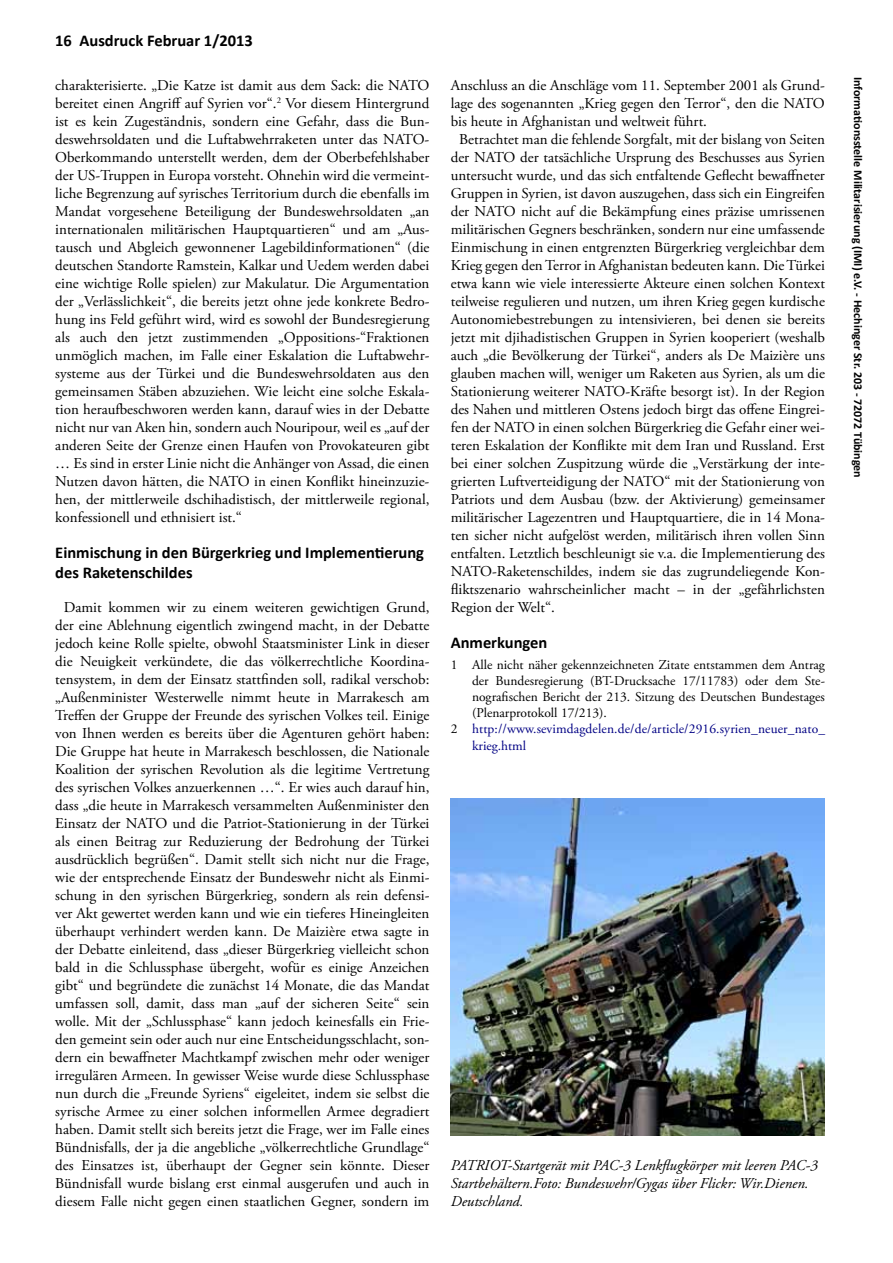
<style>
.page{position:relative;width:893px;height:1263px;background:#fff}
.page>*{position:absolute;margin:0;border:0;box-sizing:border-box;transform-origin:0 0}
.t1{font:700 16.5px/19.8px "Calibri";color:#000}
.t2{font:15px/18px "Adobe Garamond Pro";color:#000;text-align:justify}
.t3{font:italic 15px/18px "Adobe Garamond Pro";color:#000}
.t4{font:13.5px "Adobe Garamond Pro";color:#000}
.t5{font:13.5px "Adobe Garamond Pro";letter-spacing:.01em;color:#000084}
.t6{font:700 12px "Calibri";color:#000}
.s1{color:#000}
</style>
<div class="page">
<img style="left:451px;top:798px;width:374px;height:337px">
<p class="t1" style="left:55px;top:31px;width:199px">16 Ausdruck Februar 1/2013</p>
<p class="t2" style="left:55px;top:77px;width:376px">charakterisierte. „Die Katze ist damit aus dem Sack: die NATO bereitet einen Angriff auf Syrien vor“.<sup>2</sup> Vor diesem Hintergrund ist es kein Zugeständnis, sondern eine Gefahr, dass die Bun&shy;deswehrsoldaten und die Luftabwehrraketen unter das NATO-Oberkommando unterstellt werden, dem der Oberbefehlshaber der US-Truppen in Europa vorsteht. Ohnehin wird die vermeint&shy;liche Begrenzung auf syrisches Territorium durch die ebenfalls im Mandat vorgesehene Beteiligung der Bundeswehrsoldaten „an internationalen militärischen Hauptquartieren“ und am „Aus&shy;tausch und Abgleich gewonnener Lagebildinformationen“ (die deutschen Standorte Ramstein, Kalkar und Uedem werden dabei eine wichtige Rolle spielen) zur Makulatur. Die Argumentation der „Verlässlichkeit“, die bereits jetzt ohne jede konkrete Bedro&shy;hung ins Feld geführt wird, wird es sowohl der Bundesregierung als auch den jetzt zustimmenden „Oppositions-“Fraktionen unmöglich machen, im Falle einer Eskalation die Luftabwehr&shy;systeme aus der Türkei und die Bundeswehrsoldaten aus den gemeinsamen Stäben abzuziehen. Wie leicht eine solche Eskala&shy;tion heraufbeschworen werden kann, darauf wies in der Debatte nicht nur van Aken hin, sondern auch Nouripour, weil es „auf der anderen Seite der Grenze einen Haufen von Provokateuren gibt … Es sind in erster Linie nicht die Anhänger von Assad, die einen Nutzen davon hätten, die NATO in einen Konflikt hineinzuzie&shy;hen, der mittlerweile dschihadistisch, der mittlerweile regional, konfessionell und ethnisiert ist.“</p>
<p class="t1" style="left:55px;top:543px;width:370px">Einmischung in den Bürgerkrieg und Implementierung des Raketenschildes</p>
<p class="t2" style="left:55px;top:599px;width:376px;text-align:center">Damit kommen wir zu einem weiteren gewichtigen Grund, der eine Ablehnung eigentlich zwingend macht, in der Debatte jedoch keine Rolle spielte, obwohl Staatsminister Link in dieser die Neuigkeit verkündete, die das völkerrechtliche Koordina&shy;tensystem, in dem der Einsatz stattfinden soll, radikal verschob: „Außenminister Westerwelle nimmt heute in Marrakesch am Treffen der Gruppe der Freunde des syrischen Volkes teil. Einige von Ihnen werden es bereits über die Agenturen gehört haben:<br>Die Gruppe hat heute in Marrakesch beschlossen, die Nationale Koalition der syrischen Revolution als die legitime Vertretung des syrischen Volkes anzuerkennen …“. Er wies auch darauf hin, dass „die heute in Marrakesch versammelten Außenminister den Einsatz der NATO und die Patriot-Stationierung in der Türkei als einen Beitrag zur Reduzierung der Bedrohung der Türkei ausdrücklich begrüßen“. Damit stellt sich nicht nur die Frage, wie der entsprechende Einsatz der Bundeswehr nicht als Einmi&shy;schung in den syrischen Bürgerkrieg, sondern als rein defensi&shy;ver Akt gewertet werden kann und wie ein tieferes Hineingleiten überhaupt verhindert werden kann. De Maizière etwa sagte in der Debatte einleitend, dass „dieser Bürgerkrieg vielleicht schon bald in die Schlussphase übergeht, wofür es einige Anzeichen gibt“ und begründete die zunächst 14 Monate, die das Mandat umfassen soll, damit, dass man „auf der sicheren Seite“ sein wolle. Mit der „Schlussphase“ kann jedoch keinesfalls ein Frie&shy;den gemeint sein oder auch nur eine Entscheidungsschlacht, son&shy;dern ein bewaffneter Machtkampf zwischen mehr oder weniger irregulären Armeen. In gewisser Weise wurde diese Schlussphase nun durch die „Freunde Syriens“ eigeleitet, indem sie selbst die syrische Armee zu einer solchen informellen Armee degradiert haben. Damit stellt sich bereits jetzt die Frage, wer im Falle eines Bündnisfalls, der ja die angebliche „völkerrechtliche Grundlage“ des Einsatzes ist, überhaupt der Gegner sein könnte. Dieser Bündnisfall wurde bislang erst einmal ausgerufen und auch in diesem Falle nicht gegen einen staatlichen Gegner, sondern im</p>
<p class="t2" style="left:451px;top:77px;width:376px">Anschluss an die Anschläge vom 11. September 2001 als Grund-</p>
<p class="t2" style="left:451px;top:95px;width:376px">lage des sogenannten „Krieg gegen den Terror“, den die NATO</p>
<p class="t2" style="left:451px;top:113px;width:258px">bis heute in Afghanistan und weltweit führt.</p>
<p class="t2" style="left:459px;top:131px;width:367px">Betrachtet man die fehlende Sorgfalt, mit der bislang von Seiten</p>
<p class="t2" style="left:451px;top:149px;width:376px">der NATO der tatsächliche Ursprung des Beschusses aus Syrien</p>
<p class="t2" style="left:451px;top:167px;width:376px">untersucht wurde, und das sich entfaltende Geflecht bewaffneter</p>
<p class="t2" style="left:451px;top:185px;width:376px">Gruppen in Syrien, ist davon auszugehen, dass sich ein Eingreifen</p>
<p class="t2" style="left:451px;top:203px;width:376px">der NATO nicht auf die Bekämpfung eines präzise umrissenen</p>
<p class="t2" style="left:451px;top:221px;width:376px">militärischen Gegners beschränken, sondern nur eine umfassende</p>
<p class="t2" style="left:451px;top:239px;width:376px">Einmischung in einen entgrenzten Bürgerkrieg vergleichbar dem</p>
<p class="t2" style="left:451px;top:257px;width:376px">Krieg gegen den Terror in Afghanistan bedeuten kann. Die Türkei</p>
<p class="t2" style="left:451px;top:275px;width:376px">etwa kann wie viele interessierte Akteure einen solchen Kontext</p>
<p class="t2" style="left:451px;top:293px;width:376px">teilweise regulieren und nutzen, um ihren Krieg gegen kurdische</p>
<p class="t2" style="left:451px;top:311px;width:376px">Autonomiebestrebungen zu intensivieren, bei denen sie bereits</p>
<p class="t2" style="left:451px;top:329px;width:376px">jetzt mit djihadistischen Gruppen in Syrien kooperiert (weshalb</p>
<p class="t2" style="left:451px;top:347px;width:376px">auch „die Bevölkerung der Türkei“, anders als De Maizière uns</p>
<p class="t2" style="left:451px;top:365px;width:376px">glauben machen will, weniger um Raketen aus Syrien, als um die</p>
<p class="t2" style="left:451px;top:383px;width:376px">Stationierung weiterer NATO-Kräfte besorgt ist). In der Region</p>
<p class="t2" style="left:451px;top:401px;width:376px">des Nahen und mittleren Ostens jedoch birgt das offene Eingrei-</p>
<p class="t2" style="left:451px;top:419px;width:376px">fen der NATO in einen solchen Bürgerkrieg die Gefahr einer wei-</p>
<p class="t2" style="left:451px;top:437px;width:376px">teren Eskalation der Konflikte mit dem Iran und Russland. Erst</p>
<p class="t2" style="left:451px;top:455px;width:376px">bei einer solchen Zuspitzung würde die „Verstärkung der inte-</p>
<p class="t2" style="left:451px;top:473px;width:376px">grierten Luftverteidigung der NATO“ mit der Stationierung von</p>
<p class="t2" style="left:451px;top:491px;width:376px">Patriots und dem Ausbau (bzw. der Aktivierung) gemeinsamer</p>
<p class="t2" style="left:451px;top:509px;width:376px">militärischer Lagezentren und Hauptquartiere, die in 14 Mona-</p>
<p class="t2" style="left:451px;top:527px;width:376px">ten sicher nicht aufgelöst werden, militärisch ihren vollen Sinn</p>
<p class="t2" style="left:451px;top:545px;width:376px">entfalten. Letztlich beschleunigt sie v.a. die Implementierung des</p>
<p class="t2" style="left:451px;top:563px;width:376px">NATO-Raketenschildes, indem sie das zugrundeliegende Kon-</p>
<p class="t2" style="left:451px;top:581px;width:376px">fliktszenario wahrscheinlicher macht – in der „gefährlichsten</p>
<p class="t2" style="left:451px;top:599px;width:106px">Region der Welt“.</p>
<p class="t1" style="left:451px;top:633px;width:98px">Anmerkungen</p>
<p class="t4" style="left:451px;top:656px;width:376px">1 Alle nicht näher gekennzeichneten Zitate entstammen dem Antrag</p>
<p class="t4" style="left:472px;top:672px;width:354px">der Bundesregierung (BT-Drucksache 17/11783) oder dem Ste-</p>
<p class="t4" style="left:472px;top:688px;width:354px">nografischen Bericht der 213. Sitzung des Deutschen Bundestages</p>
<p class="t4" style="left:472px;top:705px;width:136px">(Plenarprotokoll 17/213).</p>
<p class="t5" style="left:451px;top:721px;width:376px"><span class="s1">2</span> http://www.sevimdagdelen.de/de/article/2916.syrien_neuer_nato_</p>
<p class="t5" style="left:472px;top:737px;width:56px">krieg.html</p>
<p class="t3" style="left:451px;top:1157px;width:369px">PATRIOT-Startgerät mit PAC-3 Lenkflugkörper mit leeren PAC-3<br>Startbehältern.Foto: Bundeswehr/Gygas über Flickr: Wir.Dienen.<br>Deutschland.</p>
<p class="t6" style="left:866px;top:77px;width:403px;rotate:90deg">Informationsstelle Militarisierung (IMI) e.V. - Hechinger Str. 203 - 72072 Tübingen</p>
</div>
